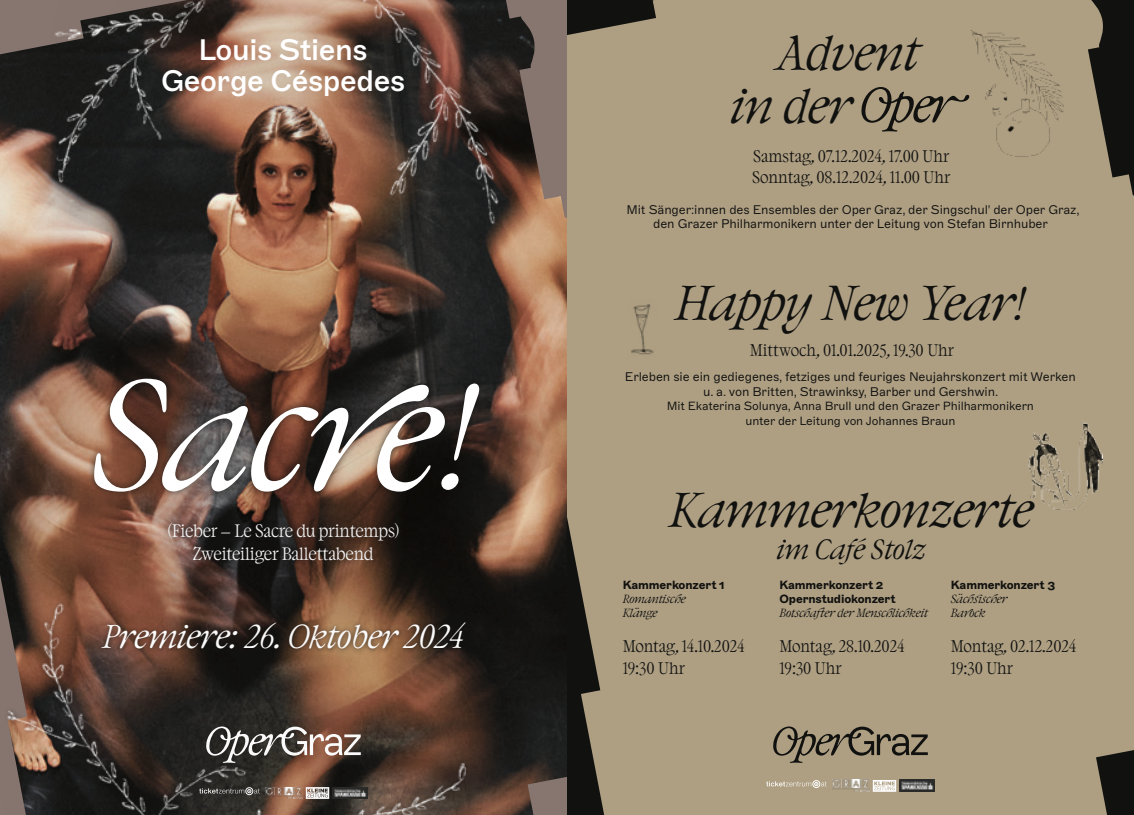
<style>
.page{position:relative;width:1134px;height:815px;background:#fff}
.page>*{position:absolute;margin:0;border:0;box-sizing:border-box;transform-origin:0 0}
.t1{font:italic 155.38px "TRJN Da Vinci";color:#fff}
.t2{font:italic 49px/53.1px "TRJN Da Vinci";color:#11110f}
.t3{font:italic 33.12px "TRJN Da Vinci";color:#fff}
.t4{font:500 29.62px/30.4px "ABC Marfa";letter-spacing:-.015em;color:#fff;text-align:center}
.t5{font:italic 27.75px "TRJN Da Vinci";color:#11110f}
.t6{font:18.12px/23px "TRJN Da Vinci";letter-spacing:-.01em;color:#fff;text-align:center}
.t7{font:16.88px/21.4px "TRJN Da Vinci";color:#11110f}
.t8{font:300 12.5px/14.4px "ABC Marfa";letter-spacing:-.01em;color:#11110f;text-align:center}
.t9{font:300 11.88px/15px "ABC Marfa";letter-spacing:-.01em;color:#11110f;text-align:center}
.t10{font:italic 11.88px/14.1px "TRJN Da Vinci";color:#11110f}
.t11{font:700 11.88px/14.1px "ABC Marfa";letter-spacing:-.01em;color:#11110f}
</style>
<div class="page">
<div style="left:567px;top:0;width:567px;height:815px;background:#ae9f83"></div>
<svg style="left:773px;top:726px;width:155px;height:37px;background:#887c66"></svg>
<div style="left:812px;top:780px;width:8px;height:8px;border:1px solid #fff;border-radius:50%"></div>
<svg style="left:766px;top:781px;width:61px;height:5px"></svg>
<img style="left:832px;top:780px;width:37px;height:12px">
<svg style="left:873px;top:780px;width:23px;height:12px"></svg>
<img style="left:900px;top:780px;width:35px;height:12px">
<img style="left:1025px;top:421px;width:78px;height:89px">
<svg style="left:861px;top:87px;width:63px;height:45px;background:#847964"></svg>
<img style="left:924px;top:30px;width:203px;height:130px">
<img style="left:599px;top:300px;width:68px;height:61px">
<img style="left:0;top:0;width:565px;height:192px">
<img style="left:0;top:798px;width:567px;height:17px">
<div style="left:0;top:478px;width:567px;height:320px;background:#11110f;opacity:.8"></div>
<div style="left:31px;top:333px;width:509px;height:420px;background:#11110f;opacity:.8"></div>
<div style="left:0;top:192px;width:567px;height:505px;background:#11110f;opacity:.8"></div>
<div style="left:87px;top:372px;width:399px;height:127px;background:#11110f;opacity:.75"></div>
<h3 class="t4" style="left:161px;top:35px;width:246px">Louis Stiens<br>George Céspedes</h3>
<h1 class="t1" style="left:91px;top:341px;width:386px">Sacre!</h1>
<h3 class="t6" style="left:168px;top:519px;width:233px">(Fieber – Le Sacre du printemps)<br>Zweiteiliger Ballettabend</h3>
<h3 class="t3" style="left:103px;top:617px;width:363px">Premiere: 26. Oktober 2024</h3>
<h2 class="t2" style="left:731px;top:28px;width:190px;text-indent:45px">Advent in der</h2>
<h3 class="t7" style="left:752px;top:145px;width:200px">Samstag, 07.12.2024, 17.00 Uhr<br>Sonntag, 08.12.2024, 11.00 Uhr</h3>
<p class="t8" style="left:626px;top:202px;width:455px">Mit Sänger:innen des Ensembles der Oper Graz, der Singschul' der Oper Graz, den Grazer Philharmonikern unter der Leitung von Stefan Birnhuber</p>
<h2 class="t2" style="left:675px;top:278px;width:352px">Happy New Year!</h2>
<h3 class="t7" style="left:750px;top:339px;width:206px">Mittwoch, 01.01.2025, 19.30 Uhr</h3>
<p class="t8" style="left:625px;top:370px;width:452px">Erleben sie ein gediegenes, fetziges und feuriges Neujahrskonzert mit Werken u. a. von Britten, Strawinksy, Barber und Gershwin.</p>
<p class="t9" style="left:667px;top:399px;width:369px">Mit Ekaterina Solunya, Anna Brull und den Grazer Philharmonikern unter der Leitung von Johannes Braun</p>
<h2 class="t2" style="left:669px;top:485px;width:366px">Kammerkonzerte</h2>
<h3 class="t5" style="left:777px;top:533px;width:150px">im Café Stolz</h3>
<p class="t11" style="left:623px;top:577px;width:103px">Kammerkonzert 1</p>
<p class="t10" style="left:623px;top:592px;width:65px">Romantische<br>Klänge</p>
<h3 class="t7" style="left:623px;top:636px;width:124px">Montag, 14.10.2024<br>19:30 Uhr</h3>
<p class="t11" style="left:779px;top:577px;width:118px">Kammerkonzert 2<br>Opernstudiokonzert</p>
<p class="t10" style="left:779px;top:606px;width:150px">Botschafter der Menschlichkeit</p>
<h3 class="t7" style="left:779px;top:636px;width:127px">Montag, 28.10.2024<br>19:30 Uhr</h3>
<p class="t11" style="left:951px;top:577px;width:106px">Kammerkonzert 3</p>
<p class="t10" style="left:951px;top:592px;width:58px">Sächsischer<br>Barock</p>
<h3 class="t7" style="left:951px;top:636px;width:127px">Montag, 02.12.2024<br>19:30 Uhr</h3>
</div>
